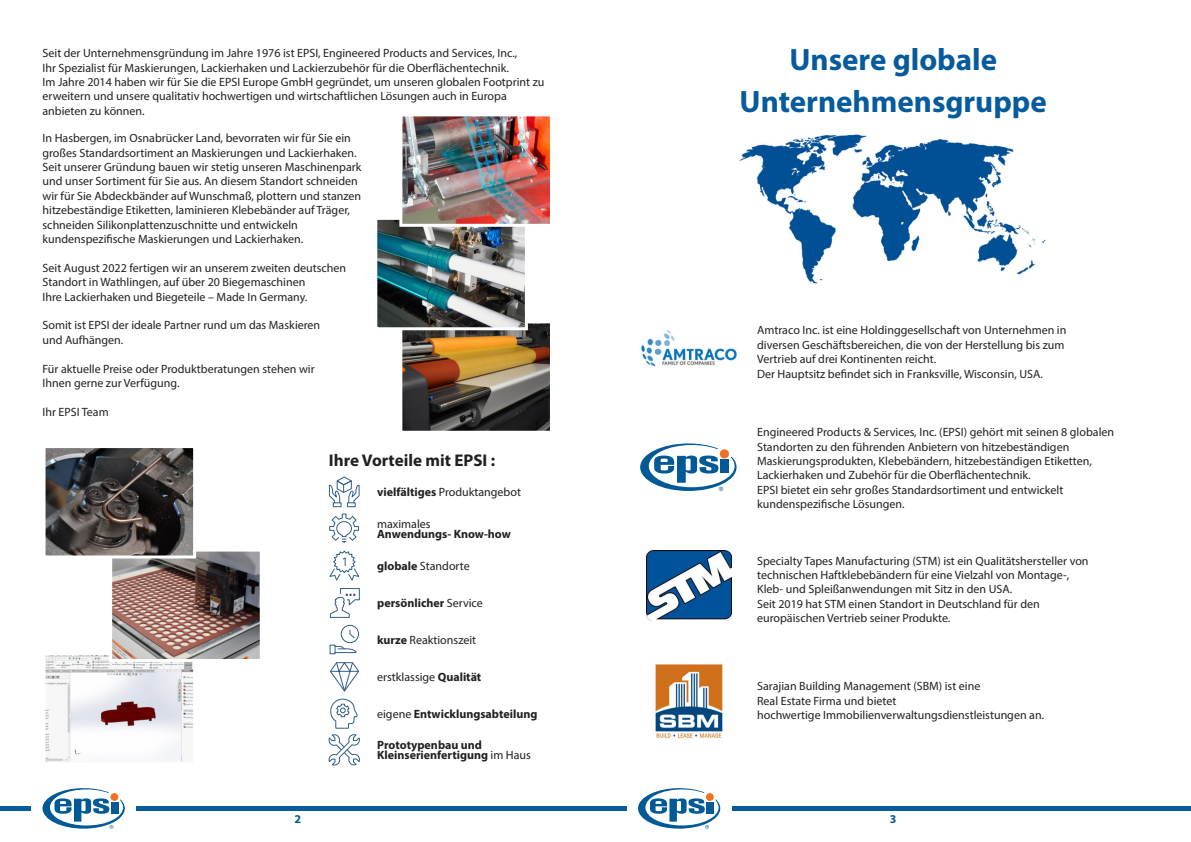
<style>
.page{position:relative;width:1191px;height:842px;background:#fff}
.page>*{position:absolute;margin:0;border:0;box-sizing:border-box;transform-origin:0 0}
.t1{font:700 31px/42px "Myriad Pro";color:#055b9c;text-align:center}
.t2{font:700 17px "Myriad Pro";color:#221f1f}
.t3{font:12px/14.4px "Myriad Pro";color:#221f1f}
.t4{font:700 12px/10px "Myriad Pro";color:#221f1f}
.t5{font:700 12px "Myriad Pro";color:#055b9c}
.s1{font-weight:700}
.s2{font-weight:400}
</style>
<div class="page">
<svg style="left:43px;top:788px;width:82px;height:41px"></svg>
<div style="left:110px;top:793px;width:8px;height:8px;background:#f37120;border-radius:50%"></div>
<div style="left:0;top:806px;width:31px;height:5px;background:#055b9c"></div>
<div style="left:136px;top:806px;width:468px;height:5px;background:#055b9c"></div>
<svg style="left:638px;top:788px;width:82px;height:41px"></svg>
<div style="left:706px;top:793px;width:8px;height:8px;background:#f37120;border-radius:50%"></div>
<div style="left:587px;top:806px;width:39px;height:5px;background:#055b9c"></div>
<div style="left:731px;top:806px;width:460px;height:5px;background:#055b9c"></div>
<img style="left:738px;top:134px;width:308px;height:150px">
<img style="left:403px;top:324px;width:146px;height:106px">
<div style="left:399px;top:320px;width:154px;height:114px;border:3px solid #fff"></div>
<div style="left:347px;top:502px;width:8px;height:5px;border:1px solid #335e88"></div>
<div style="left:333px;top:502px;width:8px;height:5px;border:1px solid #335e88"></div>
<svg style="left:329px;top:476px;width:31px;height:28px"></svg>
<svg style="left:329px;top:513px;width:30px;height:30px"></svg>
<svg style="left:329px;top:550px;width:31px;height:31px"></svg>
<svg style="left:330px;top:588px;width:30px;height:30px"></svg>
<div style="left:341px;top:625px;width:18px;height:18px;border:1px solid #335e88;border-radius:50%"></div>
<svg style="left:349px;top:630px;width:6px;height:9px"></svg>
<div style="left:330px;top:645px;width:5px;height:9px;border:1px solid #335e88"></div>
<svg style="left:334px;top:646px;width:23px;height:7px"></svg>
<svg style="left:330px;top:662px;width:29px;height:30px"></svg>
<svg style="left:329px;top:698px;width:31px;height:67px"></svg>
<img style="left:47px;top:656px;width:145px;height:105px">
<div style="left:43px;top:652px;width:153px;height:113px;border:3px solid #fff"></div>
<img style="left:640px;top:329px;width:97px;height:38px">
<svg style="left:640px;top:443px;width:96px;height:48px"></svg>
<div style="left:720px;top:449px;width:9px;height:9px;background:#f37120;border-radius:50%"></div>
<img style="left:646px;top:550px;width:85px;height:71px">
<img style="left:653px;top:664px;width:70px;height:75px">
<img style="left:113px;top:553px;width:146px;height:105px">
<div style="left:109px;top:549px;width:154px;height:113px;border:3px solid #fff"></div>
<img style="left:47px;top:449px;width:145px;height:105px">
<div style="left:43px;top:445px;width:153px;height:113px;border:3px solid #fff"></div>
<img style="left:378px;top:221px;width:146px;height:105px">
<div style="left:374px;top:217px;width:154px;height:113px;border:3px solid #fff"></div>
<img style="left:403px;top:117px;width:146px;height:106px">
<div style="left:399px;top:113px;width:154px;height:114px;border:3px solid #fff"></div>
<p class="t3" style="left:43px;top:46px;width:503px">Seit der Unternehmensgründung im Jahre 1976 ist EPSI, Engineered Products and Services, Inc.,<br>Ihr Spezialist für Maskierungen, Lackierhaken und Lackierzubehör für die Oberflächentechnik.<br>Im Jahre 2014 haben wir für Sie die EPSI Europe GmbH gegründet, um unseren globalen Footprint zu erweitern und unsere qualitativ hochwertigen und wirtschaftlichen Lösungen auch in Europa anbieten zu können.</p>
<p class="t3" style="left:43px;top:131px;width:320px">In Hasbergen, im Osnabrücker Land, bevorraten wir für Sie ein großes Standardsortiment an Maskierungen und Lackierhaken.<br>Seit unserer Gründung bauen wir stetig unseren Maschinenpark und unser Sortiment für Sie aus. An diesem Standort schneiden wir für Sie Abdeckbänder auf Wunschmaß, plottern und stanzen hitzebeständige Etiketten, laminieren Klebebänder auf Träger, schneiden Silikonplattenzuschnitte und entwickeln kundenspezifische Maskierungen und Lackierhaken.</p>
<p class="t3" style="left:43px;top:261px;width:305px">Seit August 2022 fertigen wir an unserem zweiten deutschen<br>Standort in Wathlingen, auf über 20 Biegemaschinen<br>Ihre Lackierhaken und Biegeteile – Made In Germany.</p>
<p class="t3" style="left:43px;top:319px;width:279px">Somit ist EPSI der ideale Partner rund um das Maskieren und Aufhängen.</p>
<p class="t3" style="left:43px;top:362px;width:273px">Für aktuelle Preise oder Produktberatungen stehen wir<br>Ihnen gerne zur Verfügung.</p>
<p class="t3" style="left:43px;top:405px;width:68px">Ihr EPSI Team</p>
<h2 class="t2" style="left:329px;top:452px;width:168px">Ihre Vorteile mit EPSI :</h2>
<p class="t3" style="left:377px;top:485px;width:145px"><span class="s1">vielfältiges</span> Produktangebot</p>
<p class="t3" style="left:377px;top:517px;width:55px">maximales</p>
<p class="t4" style="left:377px;top:529px;width:135px">Anwendungs- Know-how</p>
<p class="t3" style="left:377px;top:559px;width:94px"><span class="s1">globale</span> Standorte</p>
<p class="t4" style="left:377px;top:598px;width:107px">persönlicher <span class="s2">Service</span></p>
<p class="t3" style="left:377px;top:633px;width:100px"><span class="s1">kurze</span> Reaktionszeit</p>
<p class="t3" style="left:377px;top:670px;width:106px">erstklassige <span class="s1">Qualität</span></p>
<p class="t4" style="left:377px;top:709px;width:162px"><span class="s2">eigene</span> Entwicklungsabteilung</p>
<p class="t4" style="left:377px;top:740px;width:155px">Prototypenbau und<br>Kleinserienfertigung <span class="s2">im Haus</span></p>
<h1 class="t1" style="left:739px;top:39px;width:309px">Unsere globale<br>Unternehmensgruppe</h1>
<p class="t3" style="left:757px;top:323px;width:311px">Amtraco Inc. ist eine Holdinggesellschaft von Unternehmen in diversen Geschäftsbereichen, die von der Herstellung bis zum Vertrieb auf drei Kontinenten reicht.<br>Der Hauptsitz befindet sich in Franksville, Wisconsin, USA.</p>
<p class="t3" style="left:757px;top:425px;width:358px">Engineered Products &amp; Services, Inc. (EPSI) gehört mit seinen 8 globalen Standorten zu den führenden Anbietern von hitzebeständigen Maskierungsprodukten, Klebebändern, hitzebeständigen Etiketten, Lackierhaken und Zubehör für die Oberflächentechnik.<br>EPSI bietet ein sehr großes Standardsortiment und entwickelt kundenspezifische Lösungen.</p>
<p class="t3" style="left:757px;top:554px;width:333px">Specialty Tapes Manufacturing (STM) ist ein Qualitätshersteller von technischen Haftklebebändern für eine Vielzahl von Montage-, Kleb- und Spleißanwendungen mit Sitz in den USA.<br>Seit 2019 hat STM einen Standort in Deutschland für den europäischen Vertrieb seiner Produkte.</p>
<p class="t3" style="left:757px;top:679px;width:288px">Sarajian Building Management (SBM) ist eine<br>Real Estate Firma und bietet<br>hochwertige Immobilienverwaltungsdienstleistungen an.</p>
<p class="t5" style="left:294px;top:812px;width:8px">2</p>
<p class="t5" style="left:890px;top:812px;width:8px">3</p>
</div>
